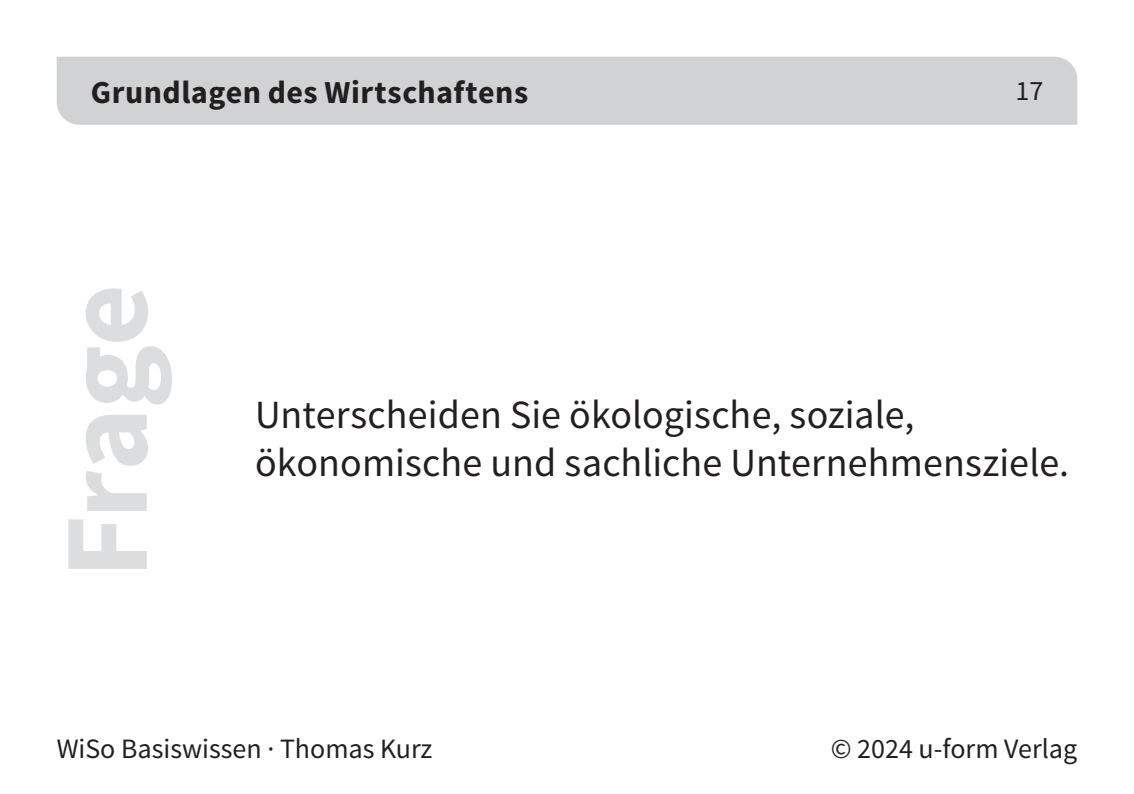
<style>
.page{position:relative;width:1134px;height:794px;background:#fff}
.page>*{position:absolute;margin:0;border:0;box-sizing:border-box;transform-origin:0 0}
.t1{font:700 120px "Source Sans Pro";letter-spacing:-.01em;color:#dcdddf}
.t2{font:40px/48px "Source Sans Pro";color:#231f20}
.t3{font:700 32px "Source Sans Pro";letter-spacing:.015em;color:#231f20}
.t4{font:28px "Source Sans Pro";color:#231f20}
</style>
<div class="page">
<div style="left:57px;top:57px;width:1020px;height:68px;background:#d1d2d4"></div>
<p class="t3" style="left:91px;top:72px;width:439px">Grundlagen des Wirtschaftens</p>
<p class="t4" style="left:1015px;top:73px;width:29px">17</p>
<h1 class="t1" style="left:30px;top:578px;width:295px;rotate:-90deg">Frage</h1>
<p class="t2" style="left:255px;top:391px;width:816px">Unterscheiden Sie ökologische, soziale, ökonomische und sachliche Unternehmensziele.</p>
<p class="t4" style="left:57px;top:731px;width:377px">WiSo Basiswissen · Thomas Kurz</p>
<p class="t4" style="left:831px;top:731px;width:248px">© 2024 u-form Verlag</p>
</div>
